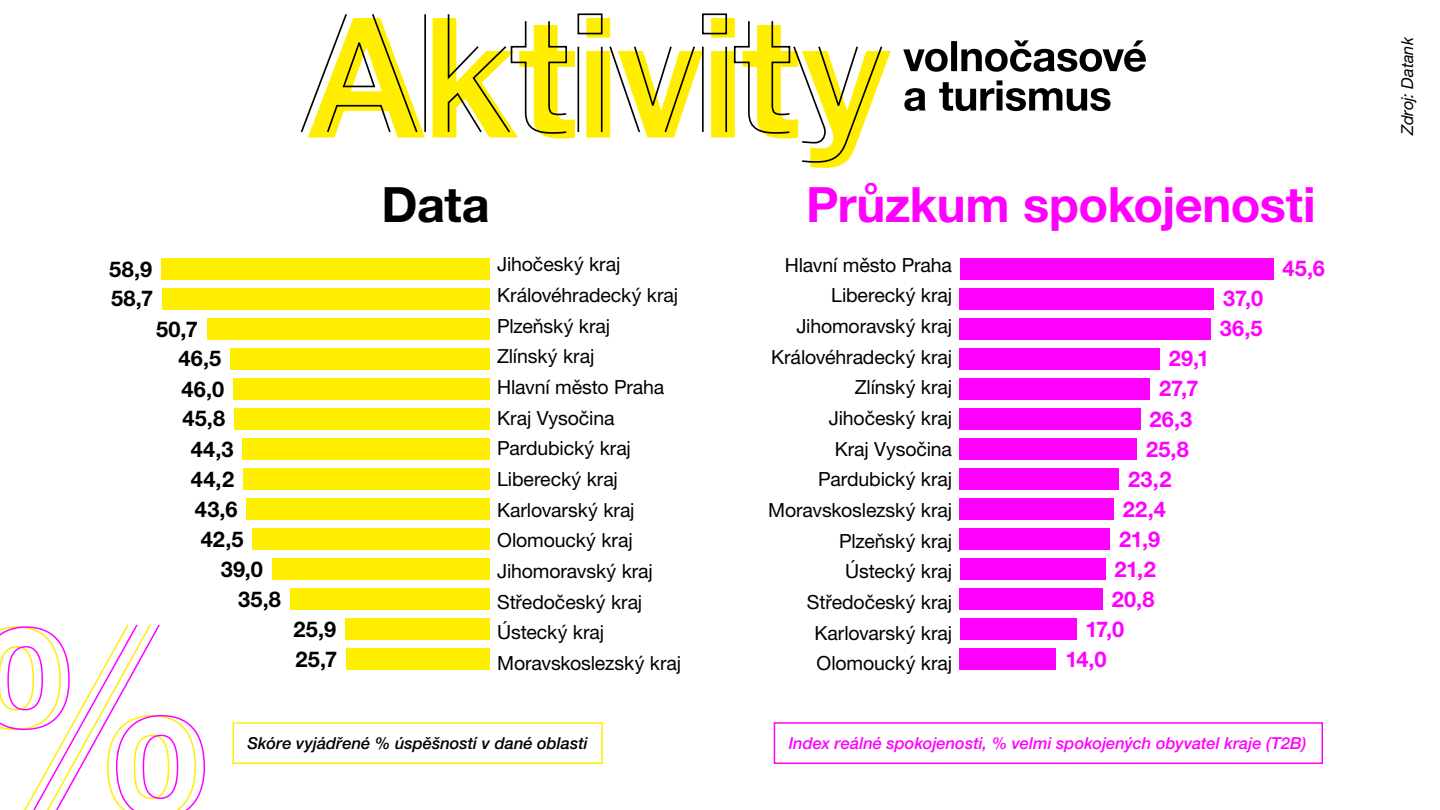
<style>
.page{position:relative;width:1440px;height:810px;background:#fff}
.page>*{position:absolute;margin:0;border:0;box-sizing:border-box;transform-origin:0 0}
.t1{font:700 48.75px "Helvetica Neue LT Pro";letter-spacing:-.01em;color:#f0f}
.t2{font:700 48.75px "Helvetica Neue LT Pro";color:#000}
.t3{font:700 21.75px "Helvetica Neue LT Pro";letter-spacing:.015em;color:#000}
.t4{font:700 21.75px "Helvetica Neue LT Pro";letter-spacing:.01em;color:#f0f}
.t5{font:19.5px "Helvetica Neue LT Pro";letter-spacing:-.005em;color:#000}
.t6{font:italic 500 16.5px "Helvetica Neue LT Pro";color:#f0f}
.t7{font:italic 500 16.5px "Helvetica Neue LT Pro";color:#000}
.t8{font:italic 16.5px "Helvetica Neue LT Pro";letter-spacing:-.005em;color:#000}
</style>
<div class="page">
<svg style="left:0;top:624px;width:205px;height:186px"></svg>
<div style="left:233px;top:722px;width:370px;height:42px;border:2px solid #fe0"></div>
<div style="left:774px;top:722px;width:549px;height:42px;border:2px solid #f0f"></div>
<div style="left:346px;top:648px;width:144px;height:22px;background:#fe0"></div>
<div style="left:345px;top:618px;width:145px;height:22px;background:#fe0"></div>
<div style="left:290px;top:588px;width:200px;height:22px;background:#fe0"></div>
<div style="left:272px;top:558px;width:218px;height:22px;background:#fe0"></div>
<div style="left:253px;top:528px;width:237px;height:22px;background:#fe0"></div>
<div style="left:247px;top:498px;width:243px;height:22px;background:#fe0"></div>
<div style="left:243px;top:468px;width:247px;height:22px;background:#fe0"></div>
<div style="left:243px;top:438px;width:247px;height:22px;background:#fe0"></div>
<div style="left:234px;top:408px;width:256px;height:22px;background:#fe0"></div>
<div style="left:233px;top:378px;width:257px;height:22px;background:#fe0"></div>
<div style="left:230px;top:348px;width:260px;height:22px;background:#fe0"></div>
<div style="left:207px;top:318px;width:283px;height:22px;background:#fe0"></div>
<div style="left:162px;top:288px;width:328px;height:21px;background:#fe0"></div>
<div style="left:161px;top:258px;width:329px;height:21px;background:#fe0"></div>
<div style="left:960px;top:258px;width:313px;height:21px;background:#f0f"></div>
<div style="left:960px;top:288px;width:254px;height:21px;background:#f0f"></div>
<div style="left:960px;top:318px;width:251px;height:22px;background:#f0f"></div>
<div style="left:960px;top:348px;width:200px;height:22px;background:#f0f"></div>
<div style="left:960px;top:378px;width:190px;height:22px;background:#f0f"></div>
<div style="left:960px;top:408px;width:181px;height:22px;background:#f0f"></div>
<div style="left:960px;top:438px;width:177px;height:22px;background:#f0f"></div>
<div style="left:960px;top:468px;width:159px;height:22px;background:#f0f"></div>
<div style="left:960px;top:498px;width:154px;height:22px;background:#f0f"></div>
<div style="left:960px;top:528px;width:150px;height:22px;background:#f0f"></div>
<div style="left:960px;top:558px;width:145px;height:22px;background:#f0f"></div>
<div style="left:960px;top:588px;width:143px;height:22px;background:#f0f"></div>
<div style="left:960px;top:618px;width:117px;height:22px;background:#f0f"></div>
<div style="left:960px;top:648px;width:96px;height:22px;background:#f0f"></div>
<svg style="left:904px;top:80px;width:207px;height:31px"></svg>
<svg style="left:903px;top:40px;width:243px;height:32px"></svg>
<svg style="left:392px;top:13px;width:408px;height:126px"></svg>
<svg style="left:447px;top:44px;width:65px;height:90px"></svg>
<svg style="left:300px;top:14px;width:92px;height:120px"></svg>
<hr style="left:424px;top:14px;width:2px;height:118px;background:#000">
<hr style="left:601px;top:47px;width:2px;height:85px;background:#000">
<svg style="left:547px;top:20px;width:21px;height:96px"></svg>
<svg style="left:733px;top:20px;width:58px;height:115px"></svg>
<hr style="left:702px;top:47px;width:2px;height:85px;background:#000">
<svg style="left:608px;top:45px;width:65px;height:89px"></svg>
<svg style="left:800px;top:46px;width:84px;height:118px"></svg>
<p class="t3" style="left:109px;top:255px;width:44px">58,9</p>
<p class="t3" style="left:111px;top:285px;width:44px">58,7</p>
<p class="t3" style="left:156px;top:315px;width:43px">50,7</p>
<p class="t3" style="left:179px;top:345px;width:44px">46,5</p>
<p class="t3" style="left:182px;top:375px;width:44px">46,0</p>
<p class="t3" style="left:182px;top:405px;width:44px">45,8</p>
<p class="t3" style="left:191px;top:436px;width:44px">44,3</p>
<p class="t3" style="left:191px;top:466px;width:45px">44,2</p>
<p class="t3" style="left:195px;top:495px;width:44px">43,6</p>
<p class="t3" style="left:201px;top:526px;width:45px">42,5</p>
<p class="t3" style="left:221px;top:556px;width:44px">39,0</p>
<p class="t3" style="left:238px;top:586px;width:44px">35,8</p>
<p class="t3" style="left:294px;top:616px;width:44px">25,9</p>
<p class="t3" style="left:296px;top:646px;width:43px">25,7</p>
<p class="t2" style="left:382px;top:175px;width:110px">Data</p>
<p class="t1" style="left:806px;top:175px;width:511px">Průzkum spokojenosti</p>
<p class="t5" style="left:497px;top:253px;width:125px">Jihočeský kraj</p>
<p class="t5" style="left:497px;top:284px;width:182px">Královéhradecký kraj</p>
<p class="t5" style="left:497px;top:314px;width:114px">Plzeňský kraj</p>
<p class="t5" style="left:497px;top:345px;width:99px">Zlínský kraj</p>
<p class="t5" style="left:497px;top:375px;width:169px">Hlavní město Praha</p>
<p class="t5" style="left:497px;top:406px;width:119px">Kraj Vysočina</p>
<p class="t5" style="left:497px;top:437px;width:135px">Pardubický kraj</p>
<p class="t5" style="left:497px;top:467px;width:122px">Liberecký kraj</p>
<p class="t5" style="left:497px;top:498px;width:139px">Karlovarský kraj</p>
<p class="t5" style="left:497px;top:529px;width:137px">Olomoucký kraj</p>
<p class="t5" style="left:497px;top:559px;width:157px">Jihomoravský kraj</p>
<p class="t5" style="left:497px;top:590px;width:147px">Středočeský kraj</p>
<p class="t5" style="left:497px;top:621px;width:108px">Ústecký kraj</p>
<p class="t5" style="left:497px;top:651px;width:185px">Moravskoslezský kraj</p>
<p class="t5" style="left:785px;top:253px;width:169px">Hlavní město Praha</p>
<p class="t5" style="left:831px;top:284px;width:122px">Liberecký kraj</p>
<p class="t5" style="left:796px;top:314px;width:157px">Jihomoravský kraj</p>
<p class="t5" style="left:771px;top:345px;width:182px">Královéhradecký kraj</p>
<p class="t5" style="left:855px;top:376px;width:99px">Zlínský kraj</p>
<p class="t5" style="left:829px;top:406px;width:125px">Jihočeský kraj</p>
<p class="t5" style="left:835px;top:437px;width:119px">Kraj Vysočina</p>
<p class="t5" style="left:818px;top:468px;width:135px">Pardubický kraj</p>
<p class="t5" style="left:768px;top:498px;width:185px">Moravskoslezský kraj</p>
<p class="t5" style="left:839px;top:529px;width:114px">Plzeňský kraj</p>
<p class="t5" style="left:845px;top:560px;width:108px">Ústecký kraj</p>
<p class="t5" style="left:807px;top:590px;width:147px">Středočeský kraj</p>
<p class="t5" style="left:815px;top:621px;width:139px">Karlovarský kraj</p>
<p class="t5" style="left:817px;top:652px;width:137px">Olomoucký kraj</p>
<p class="t4" style="left:1169px;top:345px;width:42px">29,1</p>
<p class="t4" style="left:1159px;top:375px;width:41px">27,7</p>
<p class="t4" style="left:1150px;top:405px;width:44px">26,3</p>
<p class="t4" style="left:1146px;top:435px;width:44px">25,8</p>
<p class="t4" style="left:1128px;top:465px;width:45px">23,2</p>
<p class="t4" style="left:1123px;top:495px;width:45px">22,4</p>
<p class="t4" style="left:1119px;top:526px;width:42px">21,9</p>
<p class="t4" style="left:1114px;top:556px;width:43px">21,2</p>
<p class="t4" style="left:1112px;top:586px;width:44px">20,8</p>
<p class="t4" style="left:1086px;top:616px;width:40px">17,0</p>
<p class="t4" style="left:1066px;top:646px;width:43px">14,0</p>
<p class="t4" style="left:1223px;top:285px;width:41px">37,0</p>
<p class="t4" style="left:1220px;top:315px;width:44px">36,5</p>
<p class="t4" style="left:1282px;top:255px;width:44px">45,6</p>
<p class="t7" style="left:248px;top:733px;width:342px">Skóre vyjádřené % úspěšností v dané oblasti</p>
<p class="t6" style="left:789px;top:733px;width:519px">Index reálné spokojenosti, % velmi spokojených obyvatel kraje (T2B)</p>
<p class="t8" style="left:1397px;top:135px;width:100px;rotate:-90deg">Zdroj: Datank</p>
</div>
